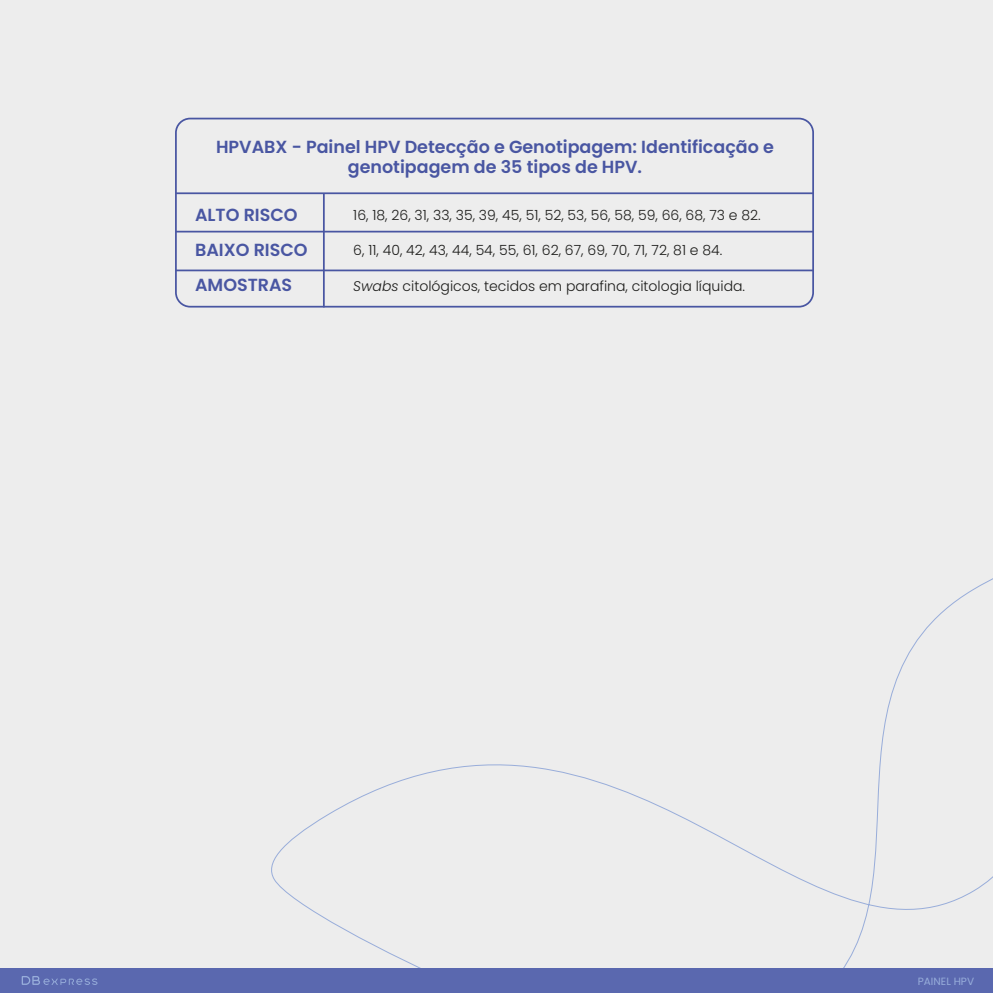
<style>
.page{position:relative;width:993px;height:993px;background:#fff}
.page>*{position:absolute;margin:0;border:0;box-sizing:border-box;transform-origin:0 0}
.t1{font:600 17.5px/35px "Poppins";color:#4956a2;text-align:center}
.t2{font:300 14px "Poppins";color:#1d1d1b}
.t3{font:10.5px "Poppins";color:#97adda}
.s1{font-style:italic}
</style>
<div class="page">
<div style="left:0;top:0;width:992px;height:992px;background:#ededed"></div>
<svg style="left:271px;top:579px;width:721px;height:388px"></svg>
<div style="left:0;top:967px;width:992px;height:25px;background:#5a68af"></div>
<svg style="left:22px;top:976px;width:75px;height:8px"></svg>
<hr style="left:176px;top:192px;width:637px;height:2px;background:#4956a2">
<hr style="left:176px;top:231px;width:637px;height:1px;background:#4956a2">
<hr style="left:176px;top:269px;width:637px;height:2px;background:#4956a2">
<div style="left:175px;top:118px;width:638px;height:189px;border:2px solid #4956a2;border-radius:14px"></div>
<hr style="left:323px;top:193px;width:1px;height:114px;background:#4956a2">
<p class="t1" style="left:216px;top:137px;width:559px;line-height:19.2px">HPVABX - Painel HPV Detecção e Genotipagem: Identificação e genotipagem de 35 tipos de HPV.</p>
<p class="t2" style="left:353px;top:207px;width:409px">16, 18, 26, 31, 33, 35, 39, 45, 51, 52, 53, 56, 58, 59, 66, 68, 73 e 82.</p>
<p class="t2" style="left:353px;top:242px;width:370px">6, 11, 40, 42, 43, 44, 54, 55, 61, 62, 67, 69, 70, 71, 72, 81 e 84.</p>
<p class="t2" style="left:353px;top:277px;width:393px"><span class="s1">Swabs</span> citológicos, tecidos em parafina, citologia líquida.</p>
<p class="t1" style="left:195px;top:197px;width:114px;text-align:left">ALTO RISCO<br>BAIXO RISCO<br>AMOSTRAS</p>
<p class="t3" style="left:917px;top:974px;width:58px">PAINEL HPV</p>
</div>
